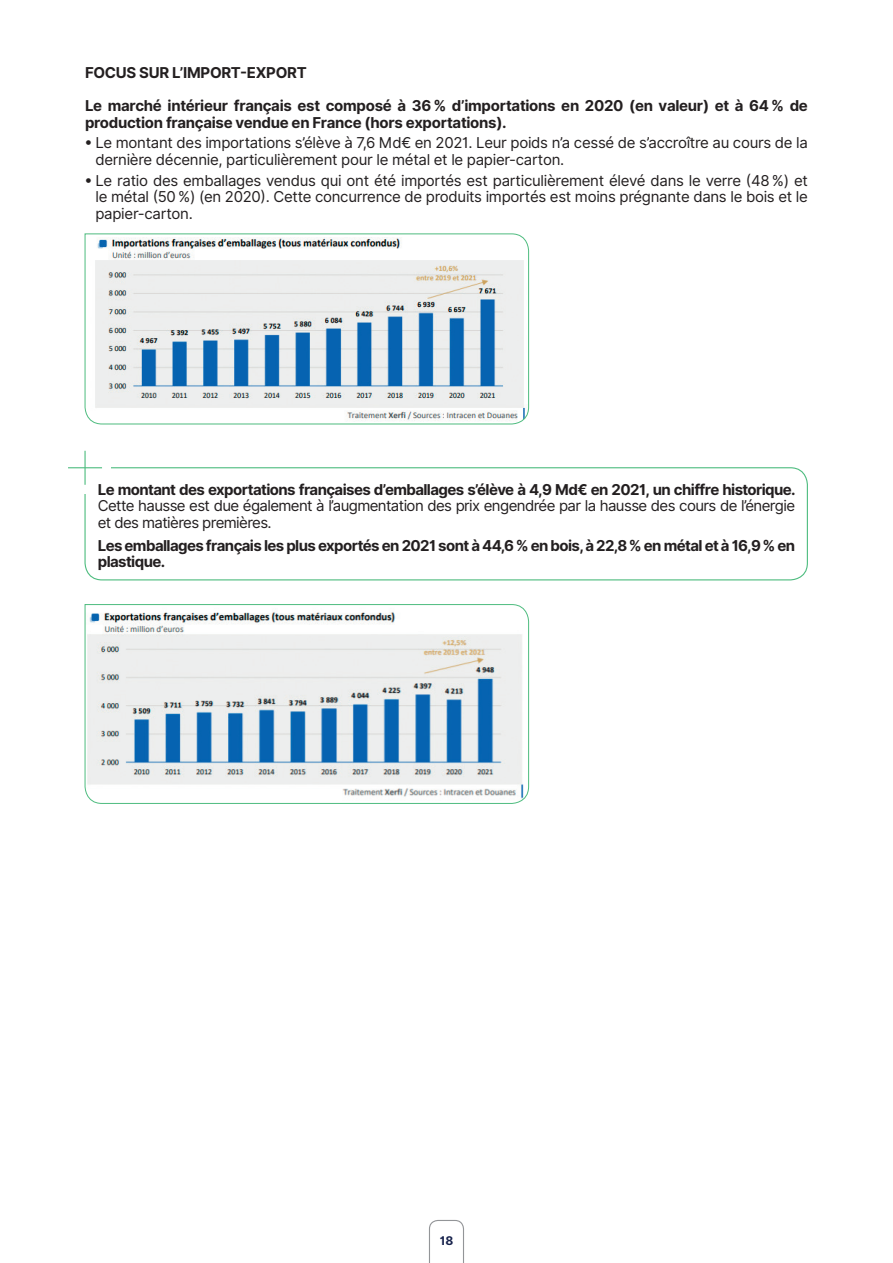
<style>
.page{position:relative;width:893px;height:1263px;background:#fff}
.page>*{position:absolute;margin:0;border:0;box-sizing:border-box;transform-origin:0 0}
.t1{font:15px/16.5px "Inter";letter-spacing:-.02em;color:#231f20}
.t2{font:700 15px/16.5px "Inter";letter-spacing:-.04em;color:#231f20}
.t3{font:700 15px/16.5px "Inter";letter-spacing:-.02em;color:#231f20}
.t4{font:15px/16.5px "Inter";letter-spacing:-.04em;color:#231f20}
.t5{font:700 12px "Inter";color:#17224c}
</style>
<div class="page">
<svg style="left:429px;top:1220px;width:35px;height:43px"></svg>
<svg style="left:84px;top:467px;width:724px;height:114px"></svg>
<div style="left:68px;top:451px;width:43px;height:42px;background:#fff"></div>
<hr style="left:84px;top:451px;width:2px;height:34px;background:#4ebc7f">
<hr style="left:68px;top:467px;width:34px;height:1px;background:#4ebc7f">
<svg style="left:84px;top:233px;width:445px;height:192px"></svg>
<svg style="left:84px;top:604px;width:445px;height:200px"></svg>
<p class="t3" style="left:85px;top:65px;width:223px">FOCUS SUR L’IMPORT-EXPORT</p>
<p class="t3" style="left:85px;top:98px;width:724px">Le marché intérieur français est composé à 36 % d’importations en 2020 (en valeur) et à 64 % de production française vendue en France (hors exportations).</p>
<p class="t1" style="left:95px;top:135px;width:714px;text-indent:-10px">• Le montant des importations s’élève à 7,6 Md€ en 2021. Leur poids n’a cessé de s’accroître au cours de la dernière décennie, particulièrement pour le métal et le papier-carton.</p>
<p class="t1" style="left:95px;top:172px;width:714px;text-align:justify;text-indent:-10px">• Le ratio des emballages vendus qui ont été importés est particulièrement élevé dans le verre (48 %) et le métal (50 %) (en 2020). Cette concurrence de produits importés est moins prégnante dans le bois et le papier-carton.</p>
<p class="t2" style="left:98px;top:482px;width:699px">Le montant des exportations françaises d’emballages s’élève à 4,9 Md€ en 2021, un chiffre historique.</p>
<p class="t4" style="left:98px;top:498px;width:699px">Cette hausse est due également à l’augmentation des prix engendrée par la hausse des cours de l’énergie et des matières premières.</p>
<p class="t2" style="left:98px;top:537px;width:699px">Les emballages français les plus exportés en 2021 sont à 44,6 % en bois, à 22,8 % en métal et à 16,9 % en plastique.</p>
<p class="t5" style="left:440px;top:1232px;width:15px">18</p>
</div>
